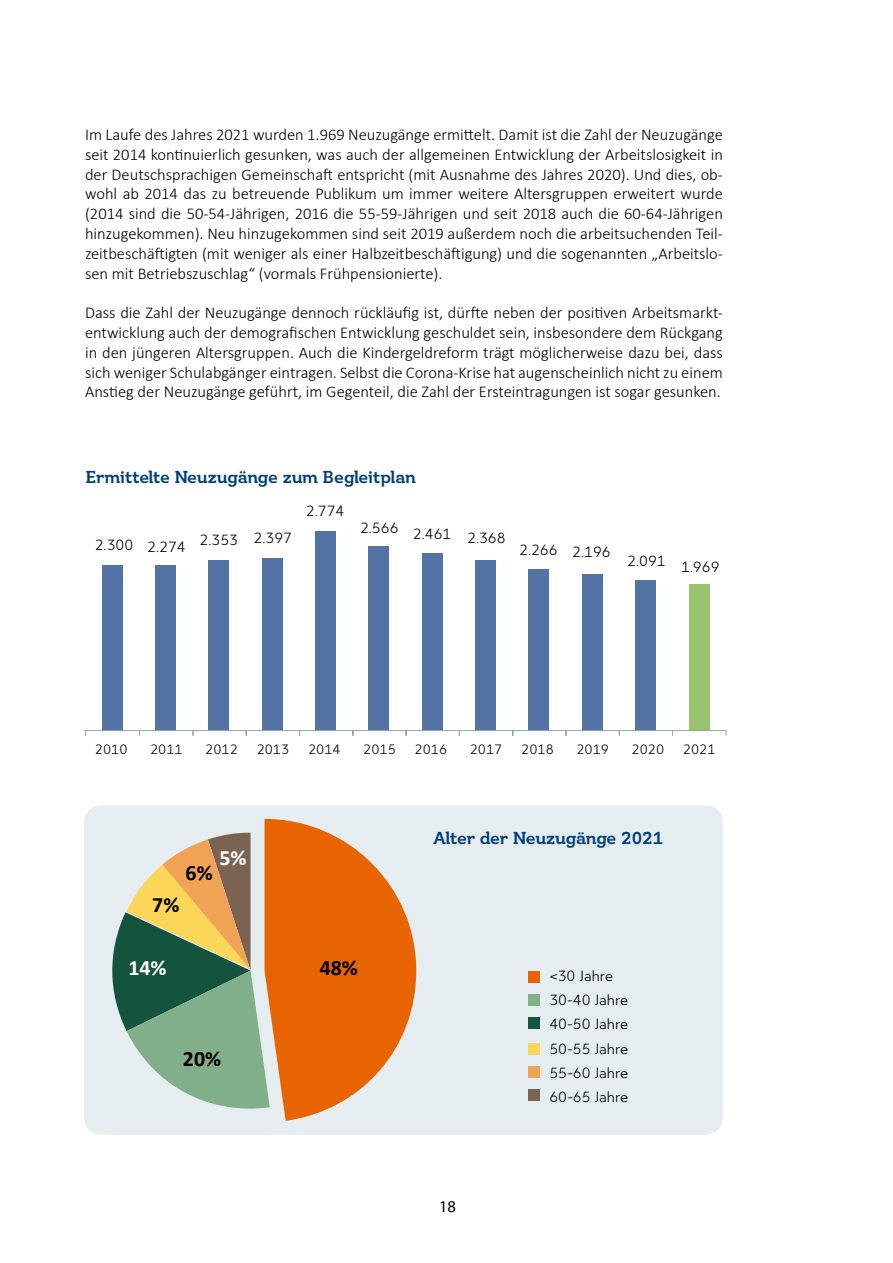
<style>
.page{position:relative;width:893px;height:1263px;background:#fff}
.page>*{position:absolute;margin:0;border:0;box-sizing:border-box;transform-origin:0 0}
.t1{font:700 21.9px "Calibri";color:#000}
.t2{font:700 21.9px "Calibri";color:#fff}
.t3{font:700 18px "Ostbe Serif Office";letter-spacing:-.01em;color:#003f7c}
.t4{font:300 16.5px/19.8px "Calibri";color:#000;text-align:justify}
.t5{font:16.5px "Myriad Variable Concept";color:#000}
.t6{font:15px/24.2px "Ostbe Sans Office";color:#000}
.t7{font:13.8px "Ostbe Sans Office";letter-spacing:.005em;color:#000}
</style>
<div class="page">
<div style="left:84px;top:805px;width:639px;height:329px;background:#e6edf1;border-radius:16px"></div>
<div style="left:528px;top:1089px;width:12px;height:12px;background:#7a6451"></div>
<div style="left:528px;top:1066px;width:12px;height:12px;background:#f0a355"></div>
<div style="left:528px;top:1043px;width:12px;height:12px;background:#fbd658"></div>
<div style="left:528px;top:1017px;width:12px;height:12px;background:#14533e"></div>
<div style="left:528px;top:994px;width:12px;height:12px;background:#81af8a"></div>
<div style="left:528px;top:971px;width:12px;height:12px;background:#e86400"></div>
<div style="left:102px;top:565px;width:20px;height:165px;background:#5473a5"></div>
<div style="left:156px;top:565px;width:20px;height:165px;background:#5473a5"></div>
<div style="left:209px;top:560px;width:20px;height:170px;background:#5473a5"></div>
<div style="left:262px;top:558px;width:20px;height:172px;background:#5473a5"></div>
<div style="left:315px;top:531px;width:21px;height:199px;background:#5473a5"></div>
<div style="left:369px;top:547px;width:20px;height:183px;background:#5473a5"></div>
<div style="left:422px;top:553px;width:20px;height:177px;background:#5473a5"></div>
<div style="left:475px;top:560px;width:20px;height:170px;background:#5473a5"></div>
<div style="left:529px;top:569px;width:20px;height:161px;background:#5473a5"></div>
<div style="left:582px;top:574px;width:20px;height:156px;background:#5473a5"></div>
<div style="left:635px;top:580px;width:20px;height:150px;background:#5473a5"></div>
<div style="left:689px;top:584px;width:20px;height:146px;background:#99c26f"></div>
<hr style="left:84px;top:730px;width:642px;height:1px;background:#89a7b9">
<svg style="left:112px;top:833px;width:153px;height:276px"></svg>
<svg style="left:265px;top:819px;width:151px;height:302px;fill:#e86400"></svg>
<p class="t4" style="left:85px;top:124px;width:639px">Im Laufe des Jahres 2021 wurden 1.969 Neuzugänge ermittelt. Damit ist die Zahl der Neuzugänge seit 2014 kontinuierlich gesunken, was auch der allgemeinen Entwicklung der Arbeitslosigkeit in der Deutschsprachigen Gemeinschaft entspricht (mit Ausnahme des Jahres 2020). Und dies, ob&shy;wohl ab 2014 das zu betreuende Publikum um immer weitere Altersgruppen erweitert wurde (2014 sind die 50-54-Jährigen, 2016 die 55-59-Jährigen und seit 2018 auch die 60-64-Jährigen hinzugekommen). Neu hinzugekommen sind seit 2019 außerdem noch die arbeitsuchenden Teil&shy;zeitbeschäftigten (mit weniger als einer Halbzeitbeschäftigung) und die sogenannten „Arbeitslo&shy;sen mit Betriebszuschlag“ (vormals Frühpensionierte).</p>
<p class="t4" style="left:85px;top:303px;width:639px">Dass die Zahl der Neuzugänge dennoch rückläufig ist, dürfte neben der positiven Arbeitsmarkt&shy;entwicklung auch der demografischen Entwicklung geschuldet sein, insbesondere dem Rückgang in den jüngeren Altersgruppen. Auch die Kindergeldreform trägt möglicherweise dazu bei, dass sich weniger Schulabgänger eintragen. Selbst die Corona-Krise hat augenscheinlich nicht zu einem Anstieg der Neuzugänge geführt, im Gegenteil, die Zahl der Ersteintragungen ist sogar gesunken.</p>
<p class="t3" style="left:86px;top:467px;width:332px">Ermittelte Neuzugänge zum Begleitplan</p>
<p class="t6" style="left:95px;top:534px;width:40px">2.300</p>
<p class="t6" style="left:147px;top:536px;width:40px">2.274</p>
<p class="t6" style="left:306px;top:499px;width:40px">2.774</p>
<p class="t6" style="left:360px;top:519px;width:93px">2.566 2.461</p>
<p class="t6" style="left:254px;top:526px;width:40px">2.397</p>
<p class="t6" style="left:200px;top:529px;width:40px">2.353</p>
<p class="t6" style="left:467px;top:527px;width:40px">2.368</p>
<p class="t6" style="left:519px;top:539px;width:40px">2.266</p>
<p class="t6" style="left:572px;top:541px;width:40px">2.196</p>
<p class="t6" style="left:627px;top:552px;width:94px">2.091 1.969</p>
<p class="t7" style="left:95px;top:742px;width:34px">2010</p>
<p class="t7" style="left:150px;top:742px;width:34px">2011</p>
<p class="t7" style="left:205px;top:742px;width:34px">2012</p>
<p class="t7" style="left:257px;top:742px;width:34px">2013</p>
<p class="t7" style="left:308px;top:742px;width:34px">2014</p>
<p class="t7" style="left:363px;top:742px;width:34px">2015</p>
<p class="t7" style="left:415px;top:742px;width:34px">2016</p>
<p class="t7" style="left:470px;top:742px;width:34px">2017</p>
<p class="t7" style="left:521px;top:742px;width:34px">2018</p>
<p class="t7" style="left:576px;top:742px;width:34px">2019</p>
<p class="t7" style="left:631px;top:742px;width:34px">2020</p>
<p class="t7" style="left:683px;top:742px;width:34px">2021</p>
<h1 class="t1" style="left:186px;top:857px;width:29px">6%</h1>
<h1 class="t1" style="left:152px;top:889px;width:29px">7%</h1>
<h1 class="t2" style="left:219px;top:842px;width:29px">5%</h1>
<h1 class="t2" style="left:128px;top:952px;width:40px">14%</h1>
<h1 class="t1" style="left:183px;top:1043px;width:40px">20%</h1>
<h1 class="t1" style="left:320px;top:952px;width:40px">48%</h1>
<p class="t3" style="left:433px;top:828px;width:232px">Alter der Neuzugänge 2021</p>
<p class="t5" style="left:439px;top:1196px;width:18px">18</p>
<p class="t6" style="left:549px;top:965px;width:81px">&lt;30 Jahre<br>30-40 Jahre<br>40-50 Jahre<br>50-55 Jahre<br>55-60 Jahre<br>60-65 Jahre</p>
</div>
